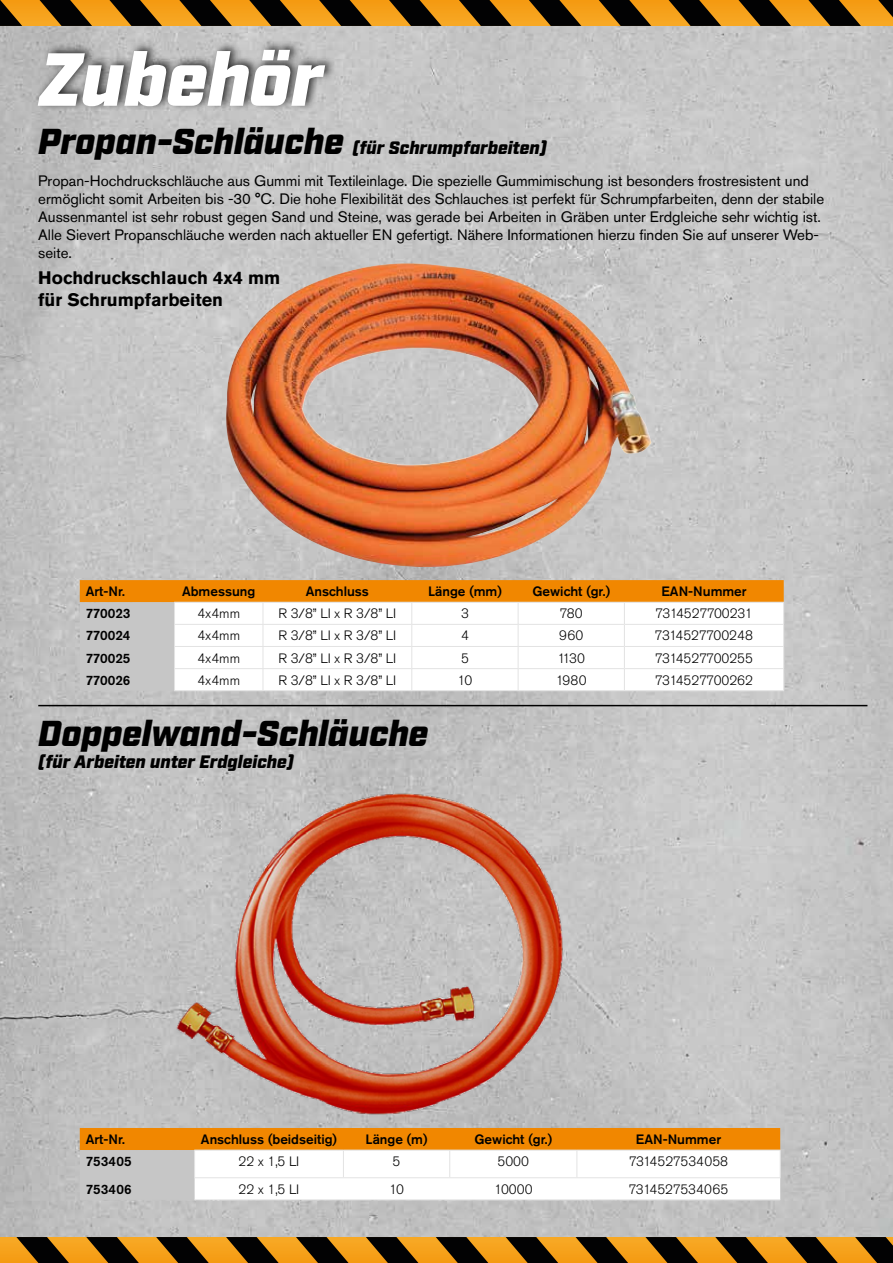
<style>
.page{position:relative;width:893px;height:1263px;background:#fff}
.page>*{position:absolute;margin:0;border:0;box-sizing:border-box;transform-origin:0 0}
.t1{font:italic 900 75px "Industry";color:#fff}
.t2{font:italic 900 36px "Industry";color:#000}
.t3{font:italic 900 18px "Industry";color:#000}
.t4{font:700 18px/21.6px "Akzidenz Grotesk Std";color:#000}
.t5{font:15px/18px "Akzidenz Grotesk Std";color:#000}
.t6{font:300 13.5px "Akzidenz Grotesk Std";color:#000}
.t7{font:500 13.5px "Akzidenz Grotesk Std";color:#000}
.t8{font:300 13.5px "Akzidenz Grotesk Std";letter-spacing:-.02em;color:#000}
.s1{font-size:36px}
</style>
<div class="page">
<img style="left:0;top:26px;width:893px;height:1211px">
<div style="left:0;top:0;width:893px;height:26px;background:#f6a21c"></div>
<svg style="left:0;top:0;width:22px;height:26px"></svg>
<svg style="left:36px;top:0;width:56px;height:26px"></svg>
<svg style="left:106px;top:0;width:56px;height:26px"></svg>
<svg style="left:176px;top:0;width:56px;height:26px"></svg>
<svg style="left:246px;top:0;width:56px;height:26px"></svg>
<svg style="left:315px;top:0;width:57px;height:26px"></svg>
<svg style="left:525px;top:0;width:56px;height:26px"></svg>
<svg style="left:595px;top:0;width:56px;height:26px"></svg>
<svg style="left:665px;top:0;width:56px;height:26px"></svg>
<svg style="left:735px;top:0;width:56px;height:26px"></svg>
<svg style="left:805px;top:0;width:56px;height:26px"></svg>
<svg style="left:875px;top:0;width:18px;height:17px"></svg>
<svg style="left:385px;top:0;width:57px;height:26px"></svg>
<svg style="left:455px;top:0;width:56px;height:26px"></svg>
<div style="left:0;top:1237px;width:893px;height:26px;background:#f6a21c"></div>
<svg style="left:855px;top:1237px;width:38px;height:26px"></svg>
<svg style="left:785px;top:1237px;width:56px;height:26px"></svg>
<svg style="left:715px;top:1237px;width:56px;height:26px"></svg>
<svg style="left:645px;top:1237px;width:57px;height:26px"></svg>
<svg style="left:576px;top:1237px;width:56px;height:26px"></svg>
<svg style="left:506px;top:1237px;width:56px;height:26px"></svg>
<svg style="left:436px;top:1237px;width:56px;height:26px"></svg>
<svg style="left:366px;top:1237px;width:56px;height:26px"></svg>
<svg style="left:296px;top:1237px;width:56px;height:26px"></svg>
<svg style="left:226px;top:1237px;width:56px;height:26px"></svg>
<svg style="left:156px;top:1237px;width:56px;height:26px"></svg>
<svg style="left:86px;top:1237px;width:56px;height:26px"></svg>
<svg style="left:16px;top:1237px;width:57px;height:26px"></svg>
<div style="left:34px;top:40px;width:302px;height:72px;background:#000;opacity:.75"></div>
<svg style="left:80px;top:580px;width:704px;height:111px"></svg>
<hr style="left:174px;top:602px;width:89px;height:1px;background:#e3e3e3">
<hr style="left:263px;top:602px;width:149px;height:1px;background:#e3e3e3">
<hr style="left:412px;top:602px;width:106px;height:1px;background:#e3e3e3">
<hr style="left:518px;top:602px;width:106px;height:1px;background:#e3e3e3">
<hr style="left:624px;top:602px;width:160px;height:1px;background:#e3e3e3">
<hr style="left:174px;top:624px;width:89px;height:1px;background:#e3e3e3">
<hr style="left:263px;top:624px;width:149px;height:1px;background:#e3e3e3">
<hr style="left:412px;top:624px;width:106px;height:1px;background:#e3e3e3">
<hr style="left:518px;top:624px;width:106px;height:1px;background:#e3e3e3">
<hr style="left:624px;top:624px;width:160px;height:1px;background:#e3e3e3">
<hr style="left:174px;top:646px;width:89px;height:1px;background:#e3e3e3">
<hr style="left:263px;top:646px;width:149px;height:1px;background:#e3e3e3">
<hr style="left:412px;top:646px;width:106px;height:1px;background:#e3e3e3">
<hr style="left:518px;top:646px;width:106px;height:1px;background:#e3e3e3">
<hr style="left:624px;top:646px;width:160px;height:1px;background:#e3e3e3">
<hr style="left:174px;top:668px;width:89px;height:1px;background:#e3e3e3">
<hr style="left:263px;top:668px;width:149px;height:1px;background:#e3e3e3">
<hr style="left:412px;top:668px;width:106px;height:1px;background:#e3e3e3">
<hr style="left:518px;top:668px;width:106px;height:1px;background:#e3e3e3">
<hr style="left:624px;top:668px;width:160px;height:1px;background:#e3e3e3">
<hr style="left:174px;top:690px;width:89px;height:1px;background:#e3e3e3">
<hr style="left:263px;top:690px;width:149px;height:1px;background:#e3e3e3">
<hr style="left:412px;top:690px;width:106px;height:1px;background:#e3e3e3">
<hr style="left:518px;top:690px;width:106px;height:1px;background:#e3e3e3">
<hr style="left:624px;top:690px;width:160px;height:1px;background:#e3e3e3">
<img style="left:225px;top:263px;width:426px;height:304px">
<hr style="left:38px;top:705px;width:829px;height:1px;background:#000">
<svg style="left:80px;top:1128px;width:701px;height:72px"></svg>
<hr style="left:194px;top:1177px;width:149px;height:1px;background:#e3e3e3">
<hr style="left:343px;top:1177px;width:107px;height:1px;background:#e3e3e3">
<hr style="left:450px;top:1177px;width:127px;height:1px;background:#e3e3e3">
<hr style="left:577px;top:1177px;width:204px;height:1px;background:#e3e3e3">
<hr style="left:195px;top:1199px;width:148px;height:1px;background:#e3e3e3">
<hr style="left:343px;top:1199px;width:107px;height:1px;background:#e3e3e3">
<hr style="left:450px;top:1199px;width:127px;height:1px;background:#e3e3e3">
<hr style="left:577px;top:1199px;width:203px;height:1px;background:#e3e3e3">
<img style="left:174px;top:792px;width:392px;height:324px">
<h1 class="t1" style="left:38px;top:35px;width:286px">Zubehör</h1>
<p class="t3" style="left:38px;top:137px;width:510px"><span class="s1">Propan-Schläuche</span> (für Schrumpfarbeiten)</p>
<p class="t5" style="left:38px;top:171px;width:787px">Propan-Hochdruckschläuche aus Gummi mit Textileinlage. Die spezielle Gummimischung ist besonders frostresistent und ermöglicht somit Arbeiten bis -30 °C. Die hohe Flexibilität des Schlauches ist perfekt für Schrumpfarbeiten, denn der stabile Aussenmantel ist sehr robust gegen Sand und Steine, was gerade bei Arbeiten in Gräben unter Erdgleiche sehr wichtig ist.<br>Alle Sievert Propanschläuche werden nach aktueller EN gefertigt. Nähere Informationen hierzu finden Sie auf unserer Web&shy;seite.</p>
<p class="t4" style="left:38px;top:267px;width:244px">Hochdruckschlauch 4x4 mm für Schrumpfarbeiten</p>
<p class="t7" style="left:86px;top:583px;width:41px">Art-Nr.</p>
<p class="t7" style="left:182px;top:583px;width:75px">Abmessung</p>
<p class="t7" style="left:306px;top:583px;width:65px">Anschluss</p>
<p class="t7" style="left:428px;top:583px;width:75px">Länge (mm)</p>
<p class="t7" style="left:532px;top:583px;width:79px">Gewicht (gr.)</p>
<p class="t7" style="left:661px;top:583px;width:87px">EAN-Nummer</p>
<p class="t7" style="left:86px;top:605px;width:46px">770023</p>
<p class="t6" style="left:197px;top:606px;width:44px">4x4mm</p>
<p class="t6" style="left:279px;top:606px;width:119px">R 3/8” LI x R 3/8” LI</p>
<p class="t6" style="left:461px;top:606px;width:9px">3</p>
<p class="t6" style="left:560px;top:606px;width:25px">780</p>
<p class="t8" style="left:655px;top:606px;width:99px">7314527700231</p>
<p class="t7" style="left:86px;top:627px;width:46px">770024</p>
<p class="t6" style="left:197px;top:628px;width:44px">4x4mm</p>
<p class="t6" style="left:279px;top:628px;width:119px">R 3/8” LI x R 3/8” LI</p>
<p class="t6" style="left:461px;top:628px;width:9px">4</p>
<p class="t6" style="left:559px;top:628px;width:26px">960</p>
<p class="t6" style="left:655px;top:628px;width:100px">7314527700248</p>
<p class="t7" style="left:86px;top:650px;width:46px">770025</p>
<p class="t6" style="left:197px;top:650px;width:44px">4x4mm</p>
<p class="t6" style="left:279px;top:650px;width:119px">R 3/8” LI x R 3/8” LI</p>
<p class="t6" style="left:461px;top:650px;width:9px">5</p>
<p class="t6" style="left:557px;top:650px;width:29px">1130</p>
<p class="t6" style="left:655px;top:650px;width:99px">7314527700255</p>
<p class="t7" style="left:86px;top:672px;width:46px">770026</p>
<p class="t6" style="left:197px;top:672px;width:44px">4x4mm</p>
<p class="t6" style="left:279px;top:672px;width:119px">R 3/8” LI x R 3/8” LI</p>
<p class="t6" style="left:458px;top:672px;width:16px">10</p>
<p class="t6" style="left:556px;top:672px;width:32px">1980</p>
<p class="t6" style="left:655px;top:672px;width:99px">7314527700262</p>
<h2 class="t2" style="left:38px;top:712px;width:391px">Doppelwand-Schläuche</h2>
<p class="t3" style="left:38px;top:751px;width:257px">(für Arbeiten unter Erdgleiche)</p>
<p class="t7" style="left:86px;top:1131px;width:41px">Art-Nr.</p>
<p class="t7" style="left:201px;top:1131px;width:138px">Anschluss (beidseitig)</p>
<p class="t7" style="left:366px;top:1131px;width:63px">Länge (m)</p>
<p class="t7" style="left:474px;top:1131px;width:79px">Gewicht (gr.)</p>
<p class="t7" style="left:636px;top:1131px;width:87px">EAN-Nummer</p>
<p class="t7" style="left:86px;top:1153px;width:48px">753405</p>
<p class="t6" style="left:239px;top:1154px;width:62px">22 x 1,5 LI</p>
<p class="t6" style="left:393px;top:1154px;width:9px">5</p>
<p class="t6" style="left:498px;top:1154px;width:33px">5000</p>
<p class="t6" style="left:629px;top:1154px;width:101px">7314527534058</p>
<p class="t7" style="left:86px;top:1181px;width:48px">753406</p>
<p class="t6" style="left:239px;top:1182px;width:62px">22 x 1,5 LI</p>
<p class="t6" style="left:389px;top:1182px;width:16px">10</p>
<p class="t6" style="left:494px;top:1182px;width:40px">10000</p>
<p class="t6" style="left:629px;top:1182px;width:101px">7314527534065</p>
</div>
